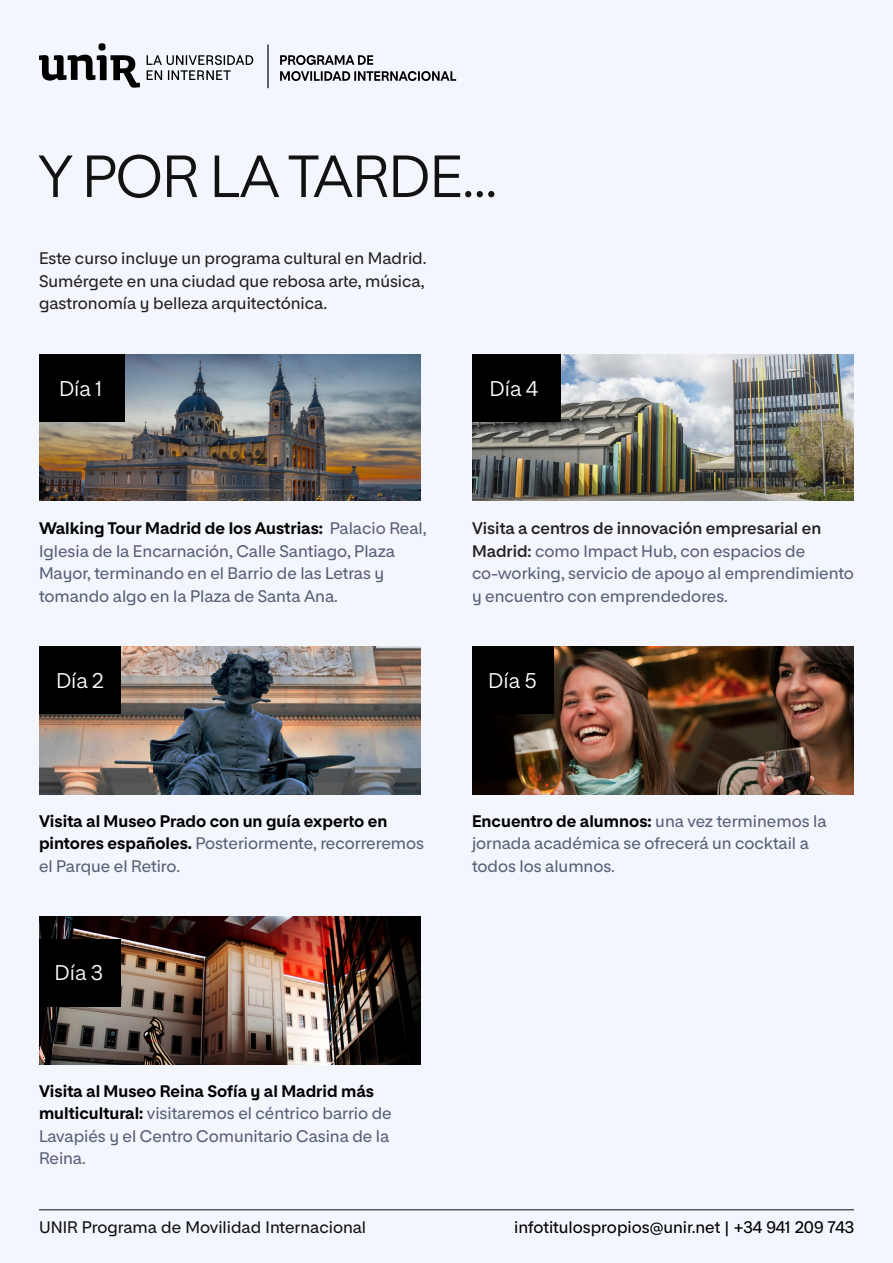
<style>
.page{position:relative;width:893px;height:1263px;background:#f4f6fd}
.page>*{position:absolute;margin:0;border:0;box-sizing:border-box;transform-origin:0 0}
._1_2_Título_S{font:58.5px "Proeduca Sans";letter-spacing:-.02em;color:#121212}
.t1{font:21px "Proeduca Sans";color:#fff}
.t2{font:500 16.5px/22.5px "Proeduca Sans";color:#566077}
.t3{font:500 16.5px/22.5px "Proeduca Sans";color:#231f20}
.t4{font:700 16.5px/22.5px "Proeduca Sans";color:#000001}
._2_1_Texto{font:500 16.5px "Proeduca Sans";color:#000001}
._2_1_Texto-2{font:500 16.5px "Proeduca Sans";color:#121212}
.s1{font-weight:700;color:#000001}
.s2{font-weight:600;color:#231f20}
.s3{font-weight:500;color:#566077}
</style>
<div class="page">
<img style="left:39px;top:354px;width:382px;height:146px">
<img style="left:39px;top:646px;width:382px;height:148px">
<img style="left:39px;top:917px;width:382px;height:147px">
<img style="left:472px;top:646px;width:382px;height:148px">
<div style="left:39px;top:354px;width:86px;height:68px;background:#000"></div>
<img style="left:472px;top:354px;width:382px;height:146px">
<div style="left:472px;top:354px;width:89px;height:68px;background:#000"></div>
<div style="left:472px;top:646px;width:82px;height:68px;background:#000"></div>
<div style="left:39px;top:646px;width:82px;height:68px;background:#000"></div>
<div style="left:39px;top:939px;width:82px;height:68px;background:#000"></div>
<svg style="left:280px;top:55px;width:176px;height:26px"></svg>
<hr style="left:267px;top:44px;width:2px;height:44px;background:#000">
<svg style="left:39px;top:43px;width:101px;height:45px"></svg>
<svg style="left:147px;top:55px;width:106px;height:25px"></svg>
<hr style="left:39px;top:1209px;width:815px;height:1px;background:#121212">
<p class="_1_2_Título_S" style="left:39px;top:140px;width:460px">Y POR LA TARDE...</p>
<p class="t3" style="left:39px;top:247px;width:389px">Este curso incluye un programa cultural en Madrid.<br>Sumérgete en una ciudad que rebosa arte, música, gastronomía y belleza arquitectónica.</p>
<p class="t1" style="left:59px;top:376px;width:45px">Día 1</p>
<p class="t1" style="left:490px;top:376px;width:50px">Día 4</p>
<p class="t2" style="left:39px;top:517px;width:389px"><span class="s1">Walking Tour Madrid de los Austrias:</span> Palacio Real, Iglesia de la Encarnación, Calle Santiago, Plaza Mayor, terminando en el Barrio de las Letras y tomando algo en la Plaza de Santa Ana.</p>
<p class="t1" style="left:56px;top:668px;width:49px">Día 2</p>
<p class="t2" style="left:472px;top:517px;width:383px"><span class="s2">Visita a centros de innovación empresarial en Madrid:</span> como Impact Hub, con espacios de co-working, servicio de apoyo al emprendimiento y encuentro con emprendedores.</p>
<p class="t1" style="left:488px;top:668px;width:50px">Día 5</p>
<p class="t4" style="left:39px;top:809px;width:387px">Visita al Museo Prado con un guía experto en pintores españoles. <span class="s3">Posteriormente, recorreremos el Parque el Retiro.</span></p>
<p class="t1" style="left:55px;top:959px;width:50px">Día 3</p>
<p class="t2" style="left:39px;top:1079px;width:354px"><span class="s1">Visita al Museo Reina Sofía y al Madrid más multicultural:</span> visitaremos el céntrico barrio de Lavapiés y el Centro Comunitario Casina de la Reina.</p>
<p class="t2" style="left:472px;top:809px;width:356px"><span class="s1">Encuentro de alumnos:</span> una vez terminemos la jornada académica se ofrecerá un cocktail a todos los alumnos.</p>
<p class="_2_1_Texto-2" style="left:39px;top:1217px;width:329px">UNIR Programa de Movilidad Internacional</p>
<p class="_2_1_Texto" style="left:514px;top:1217px;width:341px">infotitulospropios@unir.net | +34 941 209 743</p>
</div>
